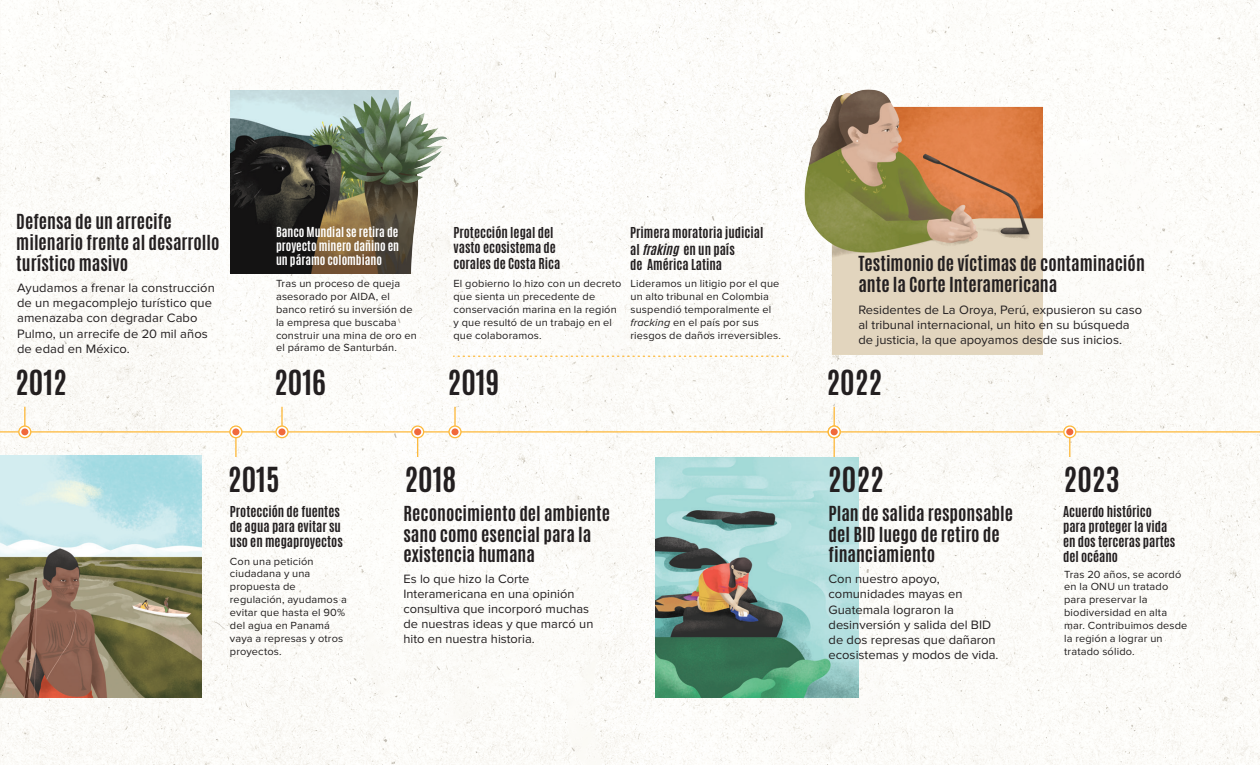
<style>
.page{position:relative;width:1260px;height:765px;background:#fff}
.page>*{position:absolute;margin:0;border:0;box-sizing:border-box;transform-origin:0 0}
.t1{font:700 28.88px "Antonio";color:#231f20}
.t2{font:700 17.25px/20.8px "Antonio";color:#231f20}
.t3{font:12.62px/15.1px "Proxima Nova";color:#231f20}
.t4{font:700 12.62px/15.1px "Antonio";color:#231f20}
.t5{font:12.5px/15px "Proxima Nova";color:#231f20}
.t6{font:700 11.5px/13.9px "Antonio";color:#fff;text-align:justify}
.t7{font:10.75px/12.9px "Proxima Nova";letter-spacing:.015em;color:#211e1e}
.s1{font-style:italic}
</style>
<div class="page">
<img style="left:0;top:0;width:1260px;height:765px">
<img style="left:800px;top:83px;width:243px;height:272px">
<img style="left:231px;top:91px;width:220px;height:183px">
<img style="left:655px;top:457px;width:203px;height:241px">
<img style="left:0;top:456px;width:202px;height:242px">
<hr style="left:0;top:431px;width:1260px;height:2px;background:#fdb839">
<svg style="left:449px;top:426px;width:12px;height:12px"></svg>
<div style="left:448px;top:425px;width:14px;height:13px;border:1px solid #fdb839;border-radius:50%"></div>
<svg style="left:454px;top:407px;width:2px;height:19px"></svg>
<div style="left:451px;top:428px;width:8px;height:7px;background:#f0693c;border-radius:50%"></div>
<svg style="left:834px;top:407px;width:1px;height:18px"></svg>
<svg style="left:19px;top:426px;width:12px;height:12px"></svg>
<div style="left:18px;top:425px;width:13px;height:13px;border:1px solid #fdb839;border-radius:50%"></div>
<svg style="left:24px;top:407px;width:1px;height:19px"></svg>
<div style="left:21px;top:428px;width:7px;height:7px;background:#f0693c;border-radius:50%"></div>
<svg style="left:276px;top:426px;width:12px;height:12px"></svg>
<div style="left:275px;top:425px;width:14px;height:13px;border:1px solid #fdb839;border-radius:50%"></div>
<svg style="left:281px;top:407px;width:2px;height:19px"></svg>
<div style="left:278px;top:428px;width:8px;height:7px;background:#f0693c;border-radius:50%"></div>
<svg style="left:412px;top:426px;width:12px;height:12px"></svg>
<div style="left:411px;top:425px;width:13px;height:13px;border:1px solid #fdb839;border-radius:50%"></div>
<svg style="left:417px;top:438px;width:1px;height:19px"></svg>
<div style="left:414px;top:428px;width:7px;height:7px;background:#f0693c;border-radius:50%"></div>
<svg style="left:230px;top:426px;width:12px;height:12px"></svg>
<div style="left:229px;top:425px;width:14px;height:13px;border:1px solid #fdb839;border-radius:50%"></div>
<svg style="left:235px;top:438px;width:2px;height:19px"></svg>
<div style="left:232px;top:428px;width:7px;height:7px;background:#f0693c;border-radius:50%"></div>
<svg style="left:828px;top:426px;width:12px;height:12px"></svg>
<div style="left:828px;top:425px;width:13px;height:13px;border:1px solid #fdb839;border-radius:50%"></div>
<svg style="left:834px;top:438px;width:1px;height:19px"></svg>
<div style="left:831px;top:428px;width:7px;height:7px;background:#f0693c;border-radius:50%"></div>
<svg style="left:1064px;top:426px;width:12px;height:12px"></svg>
<div style="left:1063px;top:425px;width:13px;height:13px;border:1px solid #fdb839;border-radius:50%"></div>
<svg style="left:1069px;top:438px;width:1px;height:19px"></svg>
<div style="left:1066px;top:428px;width:7px;height:7px;background:#f0693c;border-radius:50%"></div>
<svg style="left:454px;top:356px;width:334px;height:1px"></svg>
<h2 class="t2" style="left:16px;top:212px;width:205px">Defensa de un arrecife milenario frente al desarrollo turístico masivo</h2>
<p class="t3" style="left:17px;top:281px;width:199px">Ayudamos a frenar la construcción de un megacomplejo turístico que amenazaba con degradar Cabo<br>Pulmo, un arrecife de 20 mil años de edad en México.</p>
<h1 class="t1" style="left:15px;top:361px;width:53px">2012</h1>
<p class="t6" style="left:276px;top:226px;width:125px">Banco Mundial se retira de proyecto minero dañino en un páramo colombiano</p>
<p class="t7" style="left:276px;top:277px;width:142px">Tras un proceso de queja asesorado por AIDA, el banco retiró su inversión de la empresa que buscaba construir una mina de oro en el páramo de Santurbán.</p>
<h1 class="t1" style="left:274px;top:361px;width:53px">2016</h1>
<p class="t4" style="left:454px;top:226px;width:108px">Protección legal del vasto ecosistema de corales de Costa Rica</p>
<p class="t7" style="left:454px;top:277px;width:169px">El gobierno lo hizo con un decreto que sienta un precedente de conservación marina en la región y que resultó de un trabajo en el que colaboramos.</p>
<p class="t4" style="left:630px;top:225px;width:135px;line-height:16.6px">Primera moratoria judicial al <span class="s1">fraking</span> en un país</p>
<p class="t4" style="left:630px;top:257px;width:94px">de América Latina</p>
<p class="t7" style="left:630px;top:277px;width:152px">Lideramos un litigio por el que un alto tribunal en Colombia suspendió temporalmente el <span class="s1">fracking</span> en el país por sus riesgos de daños irreversibles.</p>
<h2 class="t2" style="left:858px;top:254px;width:288px">Testimonio de víctimas de contaminación ante la Corte Interamericana</h2>
<p class="t3" style="left:858px;top:302px;width:285px">Residentes de La Oroya, Perú, expusieron su caso al tribunal internacional, un hito en su búsqueda de justicia, la que apoyamos desde sus inicios.</p>
<h1 class="t1" style="left:448px;top:361px;width:53px">2019</h1>
<h1 class="t1" style="left:826px;top:361px;width:57px">2022</h1>
<h1 class="t1" style="left:228px;top:458px;width:53px">2015</h1>
<h1 class="t1" style="left:828px;top:458px;width:57px">2022</h1>
<h2 class="t2" style="left:829px;top:503px;width:186px">Plan de salida responsable del BID luego de retiro de financiamiento</h2>
<p class="t3" style="left:829px;top:572px;width:172px">Con nuestro apoyo, comunidades mayas en<br>Guatemala lograron la desinversión y salida del BID de dos represas que dañaron ecosistemas y modos de vida.</p>
<h1 class="t1" style="left:404px;top:458px;width:53px">2018</h1>
<p class="t4" style="left:230px;top:504px;width:114px">Protección de fuentes de agua para evitar su uso en megaproyectos</p>
<p class="t7" style="left:230px;top:555px;width:118px">Con una petición ciudadana y una propuesta de regulación, ayudamos a evitar que hasta el 90% del agua en Panamá vaya a represas y otros proyectos.</p>
<h2 class="t2" style="left:403px;top:503px;width:208px">Reconocimiento del ambiente sano como esencial para la existencia humana</h2>
<p class="t5" style="left:403px;top:572px;width:191px">Es lo que hizo la Corte<br>Interamericana en una opinión consultiva que incorporó muchas de nuestras ideas y que marcó un hito en nuestra historia.</p>
<h1 class="t1" style="left:1064px;top:458px;width:57px">2023</h1>
<p class="t4" style="left:1063px;top:504px;width:114px">Acuerdo histórico para proteger la vida en dos terceras partes del océano</p>
<p class="t7" style="left:1064px;top:568px;width:125px">Tras 20 años, se acordó en la ONU un tratado para preservar la biodiversidad en alta mar. Contribuimos desde la región a lograr un tratado sólido.</p>
</div>
